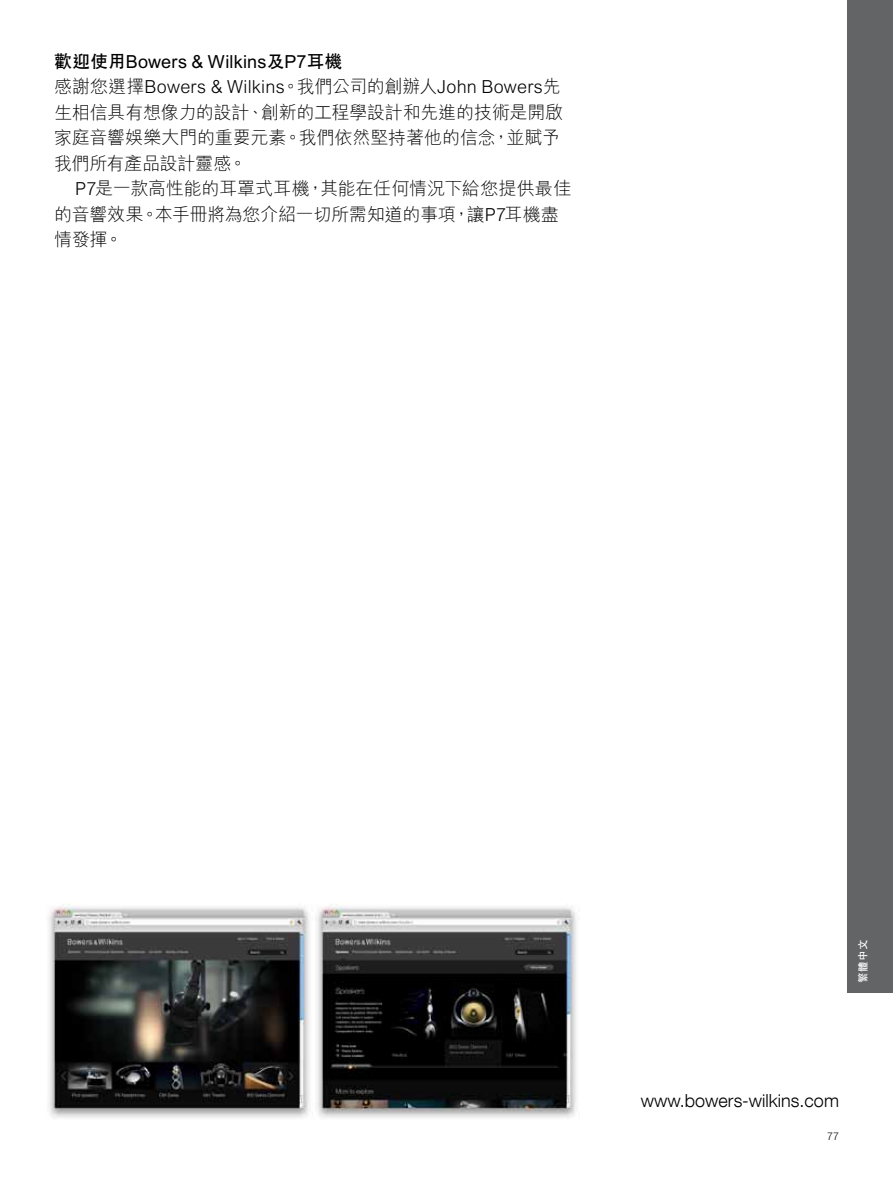
<style>
.page{position:relative;width:893px;height:1191px;background:#fff}
.page>*{position:absolute;margin:0;border:0;box-sizing:border-box;transform-origin:0 0}
.t1{font:300 18px/25.5px "M Hei";letter-spacing:-.005em;color:#000}
.t2{font:700 18px "C Hei 2";letter-spacing:.01em;color:#000}
.t3{font:300 18px "Helvetica Neue LT Com";color:#000}
.t4{font:700 10.5px "C Hei 2";color:#fff}
.t5{font:300 10.5px "M Hei";color:#000}
</style>
<div class="page">
<div style="left:847px;top:0;width:46px;height:993px;background:#636466"></div>
<img style="left:47px;top:903px;width:529px;height:215px">
<p class="t2" style="left:54px;top:52px;width:290px">歡迎使用Bowers &amp; Wilkins及P7耳機</p>
<p class="t1" style="left:54px;top:75px;width:511px">感謝您選擇Bowers &amp; Wilkins。我們公司的創辦人John Bowers先生相信具有想像力的設計、創新的工程學設計和先進的技術是開啟家庭音響娛樂大門的重要元素。我們依然堅持著他的信念，並賦予我們所有產品設計靈感。</p>
<p class="t1" style="left:54px;top:177px;width:519px;text-indent:21px">P7是一款高性能的耳罩式耳機，其能在任何情況下給您提供最佳的音響效果。本手冊將為您介紹一切所需知道的事項，讓P7耳機盡情發揮。</p>
<p class="t4" style="left:857px;top:982px;width:44px;rotate:-90deg">繁體中文</p>
<p class="t3" style="left:641px;top:1090px;width:200px">www.bowers-wilkins.com</p>
<p class="t5" style="left:827px;top:1131px;width:13px">77</p>
</div>
